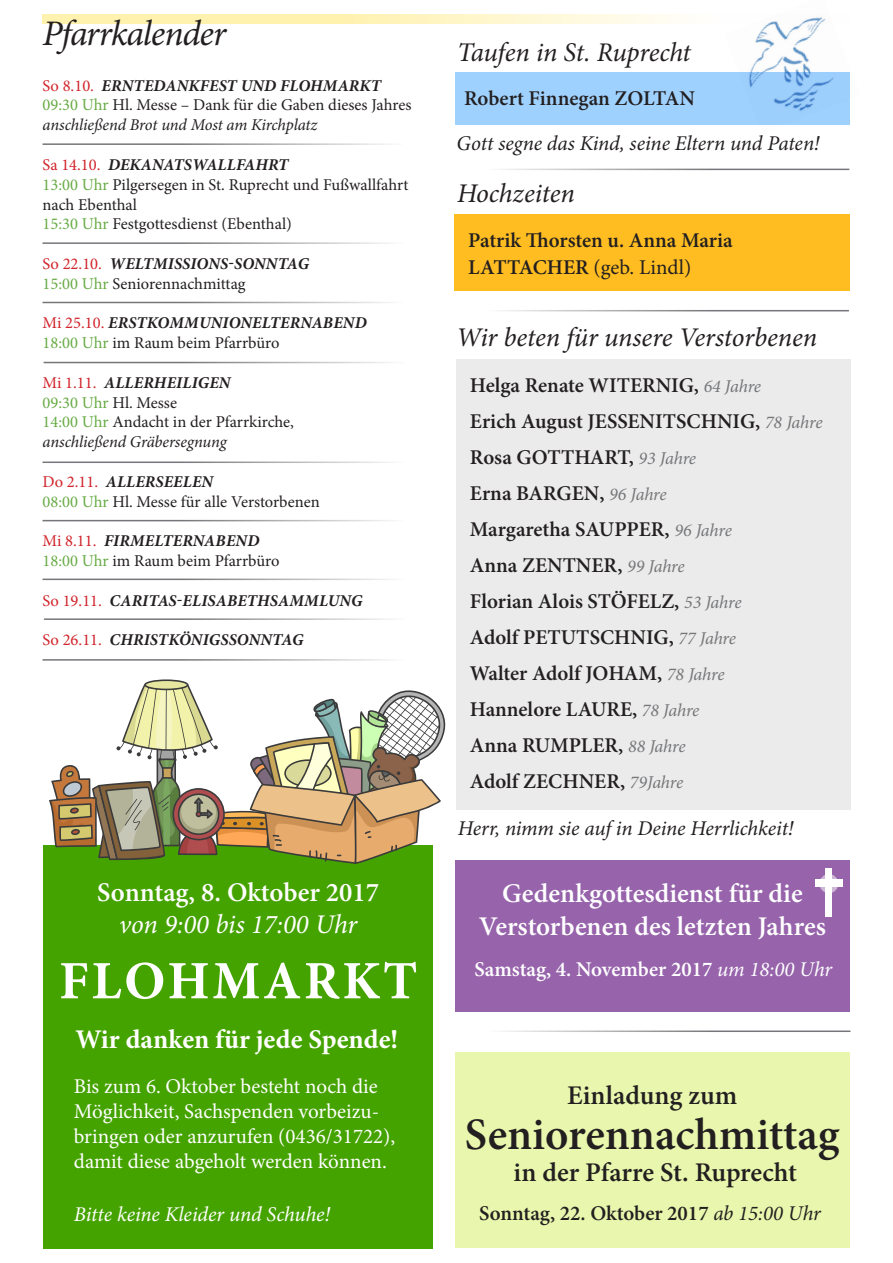
<style>
.page{position:relative;width:893px;height:1263px;background:#fff}
.page>*{position:absolute;margin:0;border:0;box-sizing:border-box;transform-origin:0 0}
.t1{font:700 54px "Minion Pro";letter-spacing:.05em;color:#fff}
.t2{font:600 45px "Minion Pro";color:#231f20}
.t3{font:italic 36px "Minion Pro";letter-spacing:-.03em;color:#231f20}
.t4{font:600 27px/32.4px "Minion Pro";color:#fff;text-align:center}
.t5{font:italic 27px "Minion Pro";letter-spacing:-.01em;color:#231f20}
.t6{font:600 27px "Minion Pro";color:#231f20}
.t7{font:700 27px "Minion Pro";color:#fff}
.t8{font:italic 27px "Minion Pro";color:#fff}
.t9{font:600 21px/36px "Minion Pro";color:#231f20}
.t10{font:21px/25.2px "Minion Pro";color:#fff}
.t11{font:italic 21px "Minion Pro";letter-spacing:-.005em;color:#231f20}
.t12{font:600 21px "Minion Pro";letter-spacing:-.005em;color:#fff}
.t13{font:italic 21px "Minion Pro";letter-spacing:-.005em;color:#fff}
.t14{font:16.5px/19.8px "Minion Pro";color:#231f20}
.t15{font:italic 700 16.5px/19.8px "Minion Pro";letter-spacing:.01em;color:#231f20}
.s1{color:#d1232a}
.s2{font-weight:700;font-style:italic}
.s3{color:#67ab44}
.s4{font-style:italic}
.s5{font-weight:400;font-style:normal;color:#d1232a}
.s6{font-weight:400;font-style:normal;color:#67ab44}
.s7{font-weight:400;font-style:normal}
.s8{font-weight:400}
.s9{font-weight:400;font-style:italic;font-size:18px;color:#757679}
.s10{font-weight:400;font-style:italic}
</style>
<div class="page">
<div style="left:456px;top:359px;width:394px;height:450px;background:#ebebeb"></div>
<svg style="left:43px;top:15px;width:635px;height:9px;background:#fff4c1"></svg>
<hr style="left:43px;top:143px;width:361px;height:2px;background:#757679">
<hr style="left:43px;top:242px;width:361px;height:2px;background:#757679">
<hr style="left:43px;top:461px;width:361px;height:2px;background:#757679">
<hr style="left:43px;top:520px;width:361px;height:1px;background:#757679">
<hr style="left:43px;top:579px;width:361px;height:1px;background:#757679">
<hr style="left:44px;top:362px;width:361px;height:1px;background:#757679">
<hr style="left:43px;top:302px;width:361px;height:1px;background:#757679">
<div style="left:455px;top:72px;width:394px;height:53px;background:#9fd1ff"></div>
<img style="left:749px;top:17px;width:101px;height:108px">
<hr style="left:44px;top:618px;width:361px;height:2px;background:#757679">
<hr style="left:43px;top:659px;width:361px;height:2px;background:#757679">
<div style="left:454px;top:214px;width:396px;height:77px;background:#ffbd21"></div>
<div style="left:43px;top:845px;width:389px;height:403px;background:#45a300"></div>
<svg style="left:49px;top:679px;width:397px;height:185px"></svg>
<div style="left:456px;top:1053px;width:394px;height:195px;background:#e8f7ad"></div>
<hr style="left:488px;top:169px;width:361px;height:1px;background:#757679">
<hr style="left:487px;top:310px;width:362px;height:1px;background:#757679">
<div style="left:456px;top:860px;width:394px;height:151px;background:#9764ac"></div>
<div style="left:825px;top:868px;width:7px;height:49px;background:#fff"></div>
<div style="left:815px;top:880px;width:28px;height:7px;background:#fff"></div>
<svg style="left:819px;top:874px;width:19px;height:19px"></svg>
<hr style="left:489px;top:1030px;width:361px;height:2px;background:#757679">
<h3 class="t3" style="left:43px;top:9px;width:185px">Pfarrkalender</h3>
<p class="t14" style="left:43px;top:76px;width:370px"><span class="s1">So 8.10.</span> <span class="s2">ERNTEDANKFEST UND FLOHMARKT<br></span><span class="s3">09:30 Uhr</span> Hl. Messe – Dank für die Gaben dieses Jahres <span class="s4">anschließend Brot und Most am Kirchplatz</span></p>
<p class="t14" style="left:43px;top:155px;width:368px"><span class="s1">Sa 14.10.</span> <span class="s2">DEKANATSWALLFAHRT<br></span><span class="s3">13:00 Uhr</span> Pilgersegen in St. Ruprecht und Fußwallfahrt nach Ebenthal<br><span class="s3">15:30 Uhr</span> Festgottesdienst (Ebenthal)</p>
<p class="t15" style="left:43px;top:253px;width:268px"><span class="s5">So 22.10.</span> WELTMISSIONS-SONNTAG<br><span class="s6">15:00 Uhr</span> <span class="s7">Seniorennachmittag</span></p>
<p class="t15" style="left:43px;top:313px;width:326px"><span class="s5">Mi 25.10.</span> ERSTKOMMUNIONELTERNABEND<br><span class="s6">18:00 Uhr</span> <span class="s7">im Raum beim Pfarrbüro</span></p>
<p class="t14" style="left:43px;top:373px;width:253px"><span class="s1">Mi 1.11.</span> <span class="s2">ALLERHEILIGEN<br></span><span class="s3">09:30 Uhr</span> Hl. Messe<br><span class="s3">14:00 Uhr</span> Andacht in der Pfarrkirche, <span class="s4">anschließend Gräbersegnung</span></p>
<p class="t14" style="left:43px;top:472px;width:279px"><span class="s1">Do 2.11.</span> <span class="s2">ALLERSEELEN<br></span><span class="s3">08:00 Uhr</span> Hl. Messe für alle Verstorbenen</p>
<p class="t14" style="left:43px;top:531px;width:239px"><span class="s1">Mi 8.11.</span> <span class="s2">FIRMELTERNABEND<br></span><span class="s3">18:00 Uhr</span> im Raum beim Pfarrbüro</p>
<p class="t15" style="left:43px;top:590px;width:322px"><span class="s5">So 19.11.</span> CARITAS-ELISABETHSAMMLUNG</p>
<p class="t15" style="left:43px;top:630px;width:263px"><span class="s5">So 26.11.</span> CHRISTKÖNIGSSONNTAG</p>
<h3 class="t4" style="left:97px;top:876px;width:283px">Sonntag, 8. Oktober 2017</h3>
<h3 class="t8" style="left:119px;top:906px;width:240px">von 9:00 bis 17:00 Uhr</h3>
<h1 class="t1" style="left:59px;top:943px;width:360px">FLOHMARKT</h1>
<h3 class="t7" style="left:76px;top:1020px;width:324px">Wir danken für jede Spende!</h3>
<p class="t10" style="left:74px;top:1073px;width:323px">Bis zum 6. Oktober besteht noch die Möglichkeit, Sachspenden vorbeizu&shy;bringen oder anzurufen (0436/31722), damit diese abgeholt werden können.</p>
<p class="t13" style="left:74px;top:1199px;width:258px">Bitte keine Kleider und Schuhe!</p>
<h3 class="t5" style="left:457px;top:34px;width:235px">Taufen in St. Ruprecht</h3>
<p class="t9" style="left:464px;top:81px;width:232px">Robert Finnegan ZOLTAN</p>
<p class="t11" style="left:457px;top:129px;width:364px">Gott segne das Kind, seine Eltern und Paten!</p>
<h3 class="t5" style="left:457px;top:175px;width:119px">Hochzeiten</h3>
<p class="t9" style="left:468px;top:226px;width:266px;line-height:27px">Patrik Thorsten u. Anna Maria<br>LATTACHER <span class="s8">(geb. Lindl)</span></p>
<h3 class="t5" style="left:456px;top:319px;width:363px">Wir beten für unsere Verstorbenen</h3>
<p class="t9" style="left:470px;top:367px;width:354px">Helga Renate WITERNIG, <span class="s9">64 Jahre<br></span>Erich August JESSENITSCHNIG, <span class="s9">78 Jahre<br></span>Rosa GOTTHART, <span class="s9">93 Jahre<br></span>Erna BARGEN, <span class="s9">96 Jahre<br></span>Margaretha SAUPPER, <span class="s9">96 Jahre<br></span>Anna ZENTNER, <span class="s9">99 Jahre<br></span>Florian Alois STÖFELZ, <span class="s9">53 Jahre<br></span>Adolf PETUTSCHNIG, <span class="s9">77 Jahre<br></span>Walter Adolf JOHAM, <span class="s9">78 Jahre<br></span>Hannelore LAURE, <span class="s9">78 Jahre<br></span>Anna RUMPLER, <span class="s9">88 Jahre<br></span>Adolf ZECHNER, <span class="s9">79Jahre</span></p>
<p class="t11" style="left:458px;top:814px;width:337px">Herr, nimm sie auf in Deine Herrlichkeit!</p>
<h3 class="t4" style="left:479px;top:877px;width:348px">Gedenkgottesdienst für die<br>Verstorbenen des letzten Jahres</h3>
<p class="t12" style="left:474px;top:955px;width:359px">Samstag, 4. November 2017 <span class="s10">um 18:00 Uhr</span></p>
<h3 class="t6" style="left:567px;top:1076px;width:172px">Einladung zum</h3>
<h2 class="t2" style="left:465px;top:1103px;width:376px">Seniorennachmittag</h2>
<h3 class="t6" style="left:514px;top:1154px;width:285px">in der Pfarre St. Ruprecht</h3>
<p class="t9" style="left:479px;top:1195px;width:343px">Sonntag, 22. Oktober 2017 <span class="s10">ab 15:00 Uhr</span></p>
</div>
